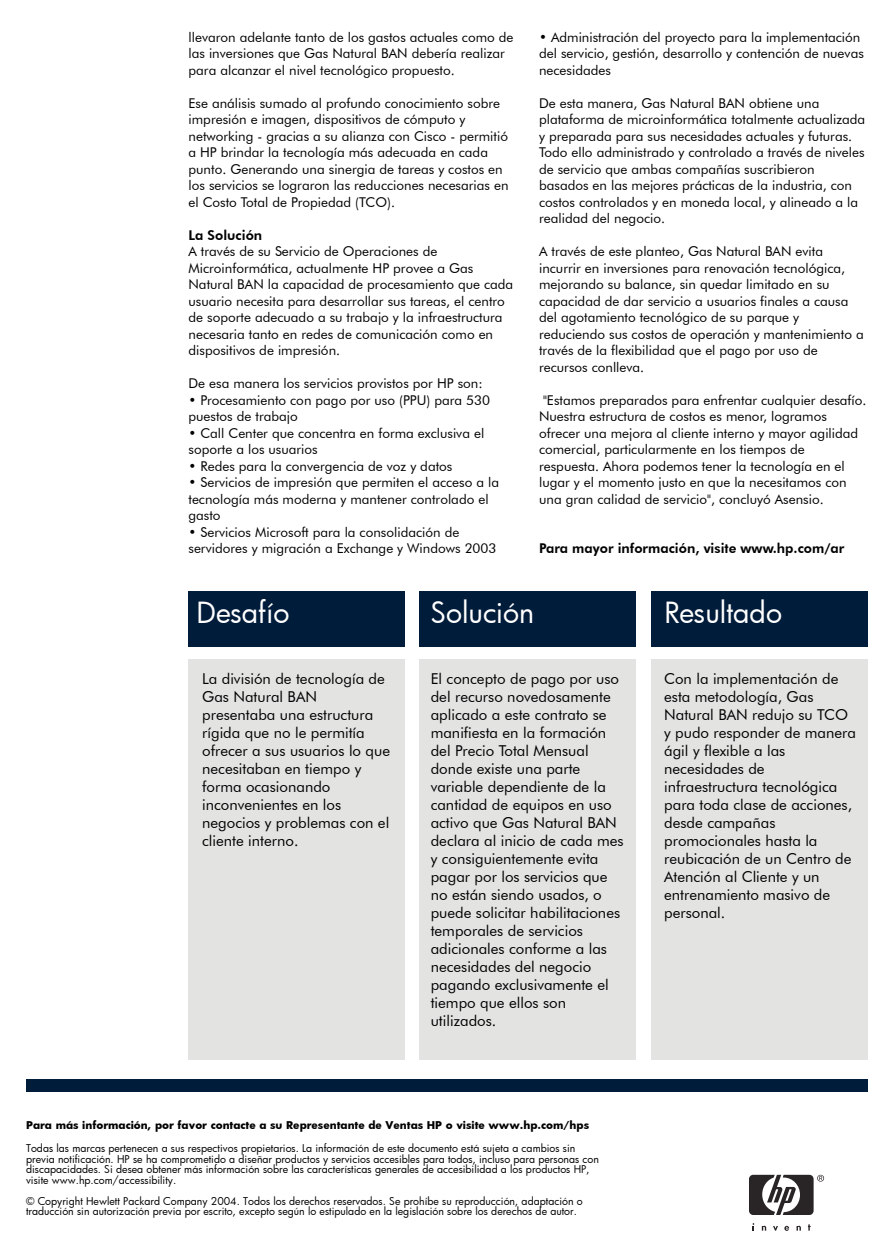
<style>
.page{position:relative;width:888px;height:1260px;background:#fff}
.page>*{position:absolute;margin:0;border:0;box-sizing:border-box;transform-origin:0 0}
.t1{font:28.5px "Futura Bk";color:#fff}
.t2{font:15px/18px "Futura Bk BT";color:#000}
.t3{font:13.5px/16.5px "Futura Bk BT";color:#000}
.t4{font:800 13.5px "Futura Hv BT";color:#000}
.t5{font:10.5px/10.5px "Futura Bk";color:#000}
.t6{font:700 10.5px "Futura Bk";color:#000}
</style>
<div class="page">
<svg style="left:773px;top:1226px;width:5px;height:5px"></svg>
<svg style="left:762px;top:1226px;width:4px;height:5px"></svg>
<svg style="left:797px;top:1226px;width:4px;height:5px"></svg>
<svg style="left:808px;top:1224px;width:3px;height:7px"></svg>
<svg style="left:784px;top:1226px;width:5px;height:5px"></svg>
<svg style="left:749px;top:1175px;width:75px;height:40px"></svg>
<div style="left:26px;top:1079px;width:842px;height:13px;background:#001c3b"></div>
<div style="left:188px;top:591px;width:216px;height:56px;background:#001c3b"></div>
<div style="left:419px;top:591px;width:217px;height:56px;background:#001c3b"></div>
<div style="left:651px;top:591px;width:217px;height:56px;background:#001c3b"></div>
<div style="left:188px;top:659px;width:216px;height:400px;background:#e3e3e2"></div>
<div style="left:419px;top:659px;width:217px;height:400px;background:#e3e3e2"></div>
<div style="left:651px;top:659px;width:217px;height:400px;background:#e3e3e2"></div>
<p class="t3" style="left:189px;top:30px;width:327px">llevaron adelante tanto de los gastos actuales como de las inversiones que Gas Natural BAN debería realizar para alcanzar el nivel tecnológico propuesto.</p>
<p class="t3" style="left:189px;top:96px;width:322px">Ese análisis sumado al profundo conocimiento sobre impresión e imagen, dispositivos de cómputo y networking - gracias a su alianza con Cisco - permitió a HP brindar la tecnología más adecuada en cada punto. Generando una sinergia de tareas y costos en los servicios se lograron las reducciones necesarias en el Costo Total de Propiedad (TCO).</p>
<p class="t4" style="left:189px;top:230px;width:75px">La Solución</p>
<p class="t3" style="left:189px;top:244px;width:326px">A través de su Servicio de Operaciones de Microinformática, actualmente HP provee a Gas Natural BAN la capacidad de procesamiento que cada usuario necesita para desarrollar sus tareas, el centro de soporte adecuado a su trabajo y la infraestructura necesaria tanto en redes de comunicación como en dispositivos de impresión.</p>
<p class="t3" style="left:189px;top:376px;width:296px">De esa manera los servicios provistos por HP son:</p>
<p class="t3" style="left:189px;top:393px;width:303px">• Procesamiento con pago por uso (PPU) para 530 puestos de trabajo</p>
<p class="t3" style="left:189px;top:426px;width:297px">• Call Center que concentra en forma exclusiva el soporte a los usuarios</p>
<p class="t3" style="left:189px;top:459px;width:265px">• Redes para la convergencia de voz y datos</p>
<p class="t3" style="left:189px;top:475px;width:312px">• Servicios de impresión que permiten el acceso a la tecnología más moderna y mantener controlado el gasto</p>
<p class="t3" style="left:189px;top:525px;width:310px">• Servicios Microsoft para la consolidación de servidores y migración a Exchange y Windows 2003</p>
<p class="t3" style="left:539px;top:30px;width:326px">• Administración del proyecto para la implementación del servicio, gestión, desarrollo y contención de nuevas necesidades</p>
<p class="t3" style="left:539px;top:96px;width:328px">De esta manera, Gas Natural BAN obtiene una plataforma de microinformática totalmente actualizada y preparada para sus necesidades actuales y futuras.<br>Todo ello administrado y controlado a través de niveles de servicio que ambas compañías suscribieron basados en las mejores prácticas de la industria, con costos controlados y en moneda local, y alineado a la realidad del negocio.</p>
<p class="t3" style="left:539px;top:244px;width:326px">A través de este planteo, Gas Natural BAN evita incurrir en inversiones para renovación tecnológica, mejorando su balance, sin quedar limitado en su capacidad de dar servicio a usuarios finales a causa del agotamiento tecnológico de su parque y reduciendo sus costos de operación y mantenimiento a través de la flexibilidad que el pago por uso de recursos conlleva.</p>
<p class="t3" style="left:539px;top:393px;width:329px">"Estamos preparados para enfrentar cualquier desafío.<br>Nuestra estructura de costos es menor, logramos ofrecer una mejora al cliente interno y mayor agilidad comercial, particularmente en los tiempos de respuesta. Ahora podemos tener la tecnología en el lugar y el momento justo en que la necesitamos con una gran calidad de servicio", concluyó Asensio.</p>
<p class="t4" style="left:539px;top:543px;width:307px">Para mayor información, visite www.hp.com/ar</p>
<h1 class="t1" style="left:197px;top:601px;width:95px">Desafío</h1>
<h1 class="t1" style="left:431px;top:601px;width:105px">Solución</h1>
<h1 class="t1" style="left:665px;top:601px;width:119px">Resultado</h1>
<p class="t2" style="left:202px;top:671px;width:189px">La división de tecnología de<br>Gas Natural BAN presentaba una estructura rígida que no le permitía ofrecer a sus usuarios lo que necesitaban en tiempo y forma ocasionando inconvenientes en los negocios y problemas con el cliente interno.</p>
<p class="t2" style="left:431px;top:671px;width:195px">El concepto de pago por uso del recurso novedosamente aplicado a este contrato se manifiesta en la formación del Precio Total Mensual donde existe una parte variable dependiente de la cantidad de equipos en uso activo que Gas Natural BAN declara al inicio de cada mes y consiguientemente evita pagar por los servicios que no están siendo usados, o puede solicitar habilitaciones temporales de servicios adicionales conforme a las necesidades del negocio pagando exclusivamente el tiempo que ellos son utilizados.</p>
<p class="t2" style="left:664px;top:671px;width:193px">Con la implementación de esta metodología, Gas<br>Natural BAN redujo su TCO y pudo responder de manera ágil y flexible a las necesidades de infraestructura tecnológica para toda clase de acciones, desde campañas promocionales hasta la reubicación de un Centro de<br>Atención al Cliente y un entrenamiento masivo de personal.</p>
<p class="t6" style="left:26px;top:1121px;width:565px">Para más información, por favor contacte a su Representante de Ventas HP o visite www.hp.com/hps</p>
<p class="t5" style="left:26px;top:1144px;width:574px">Todas las marcas pertenecen a sus respectivos propietarios. La información de este documento está sujeta a cambios sin previa notificación. HP se ha comprometido a diseñar productos y servicios accesibles para todos, incluso para personas con discapacidades. Si desea obtener más información sobre las características generales de accesibilidad a los productos HP, visite www.hp.com/accessibility.</p>
<p class="t5" style="left:26px;top:1197px;width:558px">© Copyright Hewlett Packard Company 2004. Todos los derechos reservados. Se prohíbe su reproducción, adaptación o traducción sin autorización previa por escrito, excepto según lo estipulado en la legislación sobre los derechos de autor.</p>
</div>
